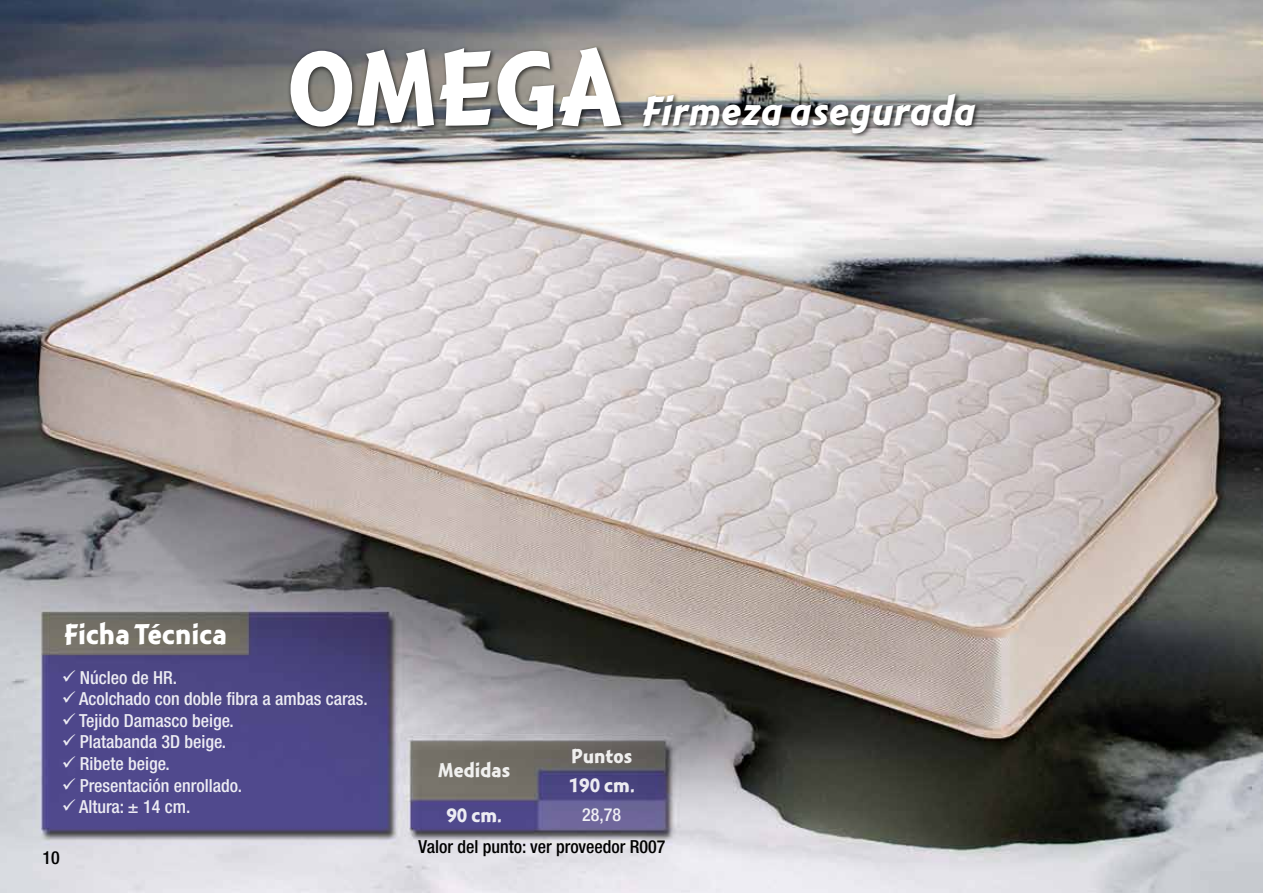
<style>
.page{position:relative;width:1263px;height:893px;background:#fff}
.page>*{position:absolute;margin:0;border:0;box-sizing:border-box;transform-origin:0 0}
.t1{font:111.6px "Montara Bold Gothic";color:#fff}
.t2{font:italic 700 42.9px "Montara";letter-spacing:.005em;color:#fff}
.t3{font:30px "Montara Bold Gothic";color:#fff}
.t4{font:21px/29.7px "Montara Bold Gothic";color:#fff}
.t5{font:500 condensed 18px "Helvetica Neue LT Std";color:#fff}
.t6{font:500 condensed 18px "Helvetica Neue LT Std";color:#000}
</style>
<div class="page">
<img style="left:0;top:0;width:1263px;height:893px">
<div style="left:287px;top:45px;width:341px;height:91px;background:#000;opacity:.75"></div>
<div style="left:640px;top:91px;width:341px;height:48px;background:#000;opacity:.75"></div>
<h1 class="t1" style="left:287px;top:27px;width:336px">OMEGA</h1>
<h2 class="t2" style="left:642px;top:88px;width:335px">Firmeza asegurada</h2>
<h3 class="t3" style="left:65px;top:617px;width:164px">Ficha Técnica</h3>
<p class="t5" style="left:61px;top:666px;width:117px">✓ Núcleo de HR.</p>
<p class="t5" style="left:61px;top:688px;width:308px">✓ Acolchado con doble fibra a ambas caras.</p>
<p class="t5" style="left:61px;top:710px;width:174px">✓ Tejido Damasco beige.</p>
<p class="t5" style="left:61px;top:731px;width:166px">✓ Platabanda 3D beige.</p>
<p class="t5" style="left:61px;top:753px;width:110px">✓ Ribete beige.</p>
<p class="t5" style="left:61px;top:774px;width:182px">✓ Presentación enrollado.</p>
<p class="t5" style="left:61px;top:796px;width:131px">✓ Altura: ± 14 cm.</p>
<p class="t4" style="left:438px;top:756px;width:74px">Medidas</p>
<p class="t4" style="left:569px;top:741px;width:68px">Puntos<br>190 cm.</p>
<p class="t4" style="left:446px;top:801px;width:57px">90 cm.</p>
<p class="t5" style="left:582px;top:804px;width:40px">28,78</p>
<p class="t6" style="left:43px;top:847px;width:19px">10</p>
<p class="t6" style="left:418px;top:835px;width:249px">Valor del punto: ver proveedor R007</p>
</div>
